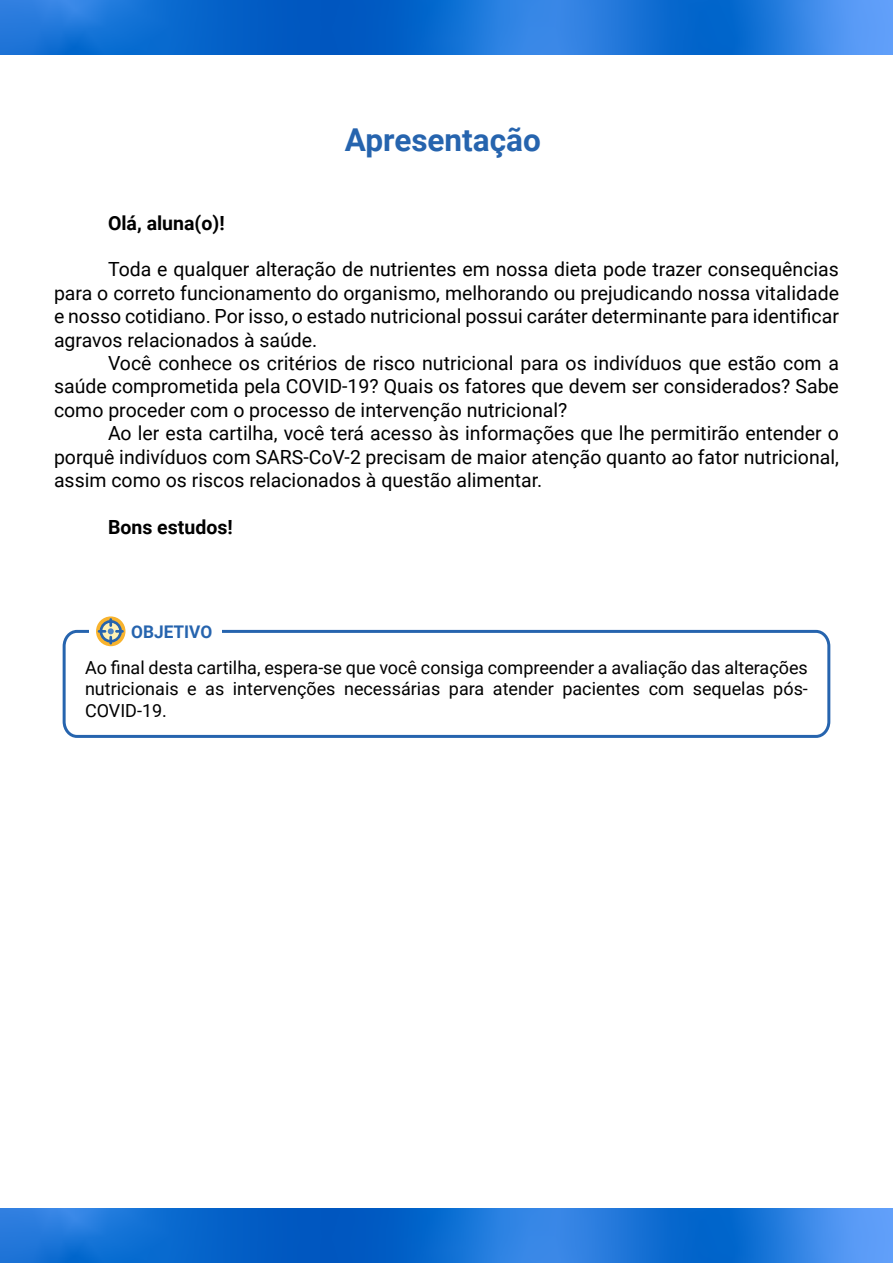
<style>
.page{position:relative;width:893px;height:1263px;background:#fff}
.page>*{position:absolute;margin:0;border:0;box-sizing:border-box;transform-origin:0 0}
.t1{font:700 31.5px "Roboto";color:#2664ae}
.t2{font:19.5px/23.4px "Roboto";color:#000;text-align:justify}
.t3{font:700 19.5px "Roboto";color:#000}
.t4{font:18px/21.6px "Roboto";color:#000;text-align:justify}
.t5{font:700 17.4px "Roboto";color:#2664ae}
</style>
<div class="page">
<img style="left:0;top:0;width:893px;height:54px">
<img style="left:0;top:1209px;width:893px;height:54px">
<svg style="left:62px;top:629px;width:769px;height:109px"></svg>
<div style="left:89px;top:621px;width:133px;height:20px;background:#fff"></div>
<svg style="left:96px;top:616px;width:29px;height:30px"></svg>
<svg style="left:98px;top:618px;width:26px;height:26px"></svg>
<h1 class="t1" style="left:345px;top:118px;width:197px">Apresentação</h1>
<p class="t3" style="left:108px;top:209px;width:118px">Olá, aluna(o)!</p>
<p class="t2" style="left:54px;top:257px;width:786px;text-indent:54px">Toda e qualquer alteração de nutrientes em nossa dieta pode trazer consequências para o correto funcionamento do organismo, melhorando ou prejudicando nossa vitalidade e nosso cotidiano. Por isso, o estado nutricional possui caráter determinante para identificar agravos relacionados à saúde.</p>
<p class="t2" style="left:54px;top:351px;width:786px;text-indent:54px">Você conhece os critérios de risco nutricional para os indivíduos que estão com a saúde comprometida pela COVID-19? Quais os fatores que devem ser considerados? Sabe como proceder com o processo de intervenção nutricional?</p>
<p class="t2" style="left:54px;top:421px;width:786px;text-indent:54px">Ao ler esta cartilha, você terá acesso às informações que lhe permitirão entender o porquê indivíduos com SARS-CoV-2 precisam de maior atenção quanto ao fator nutricional, assim como os riscos relacionados à questão alimentar.</p>
<p class="t3" style="left:108px;top:513px;width:126px">Bons estudos!</p>
<p class="t5" style="left:131px;top:619px;width:83px">OBJETIVO</p>
<p class="t4" style="left:85px;top:656px;width:724px">Ao final desta cartilha, espera-se que você consiga compreender a avaliação das alterações nutricionais e as intervenções necessárias para atender pacientes com sequelas pós-COVID-19.</p>
</div>
